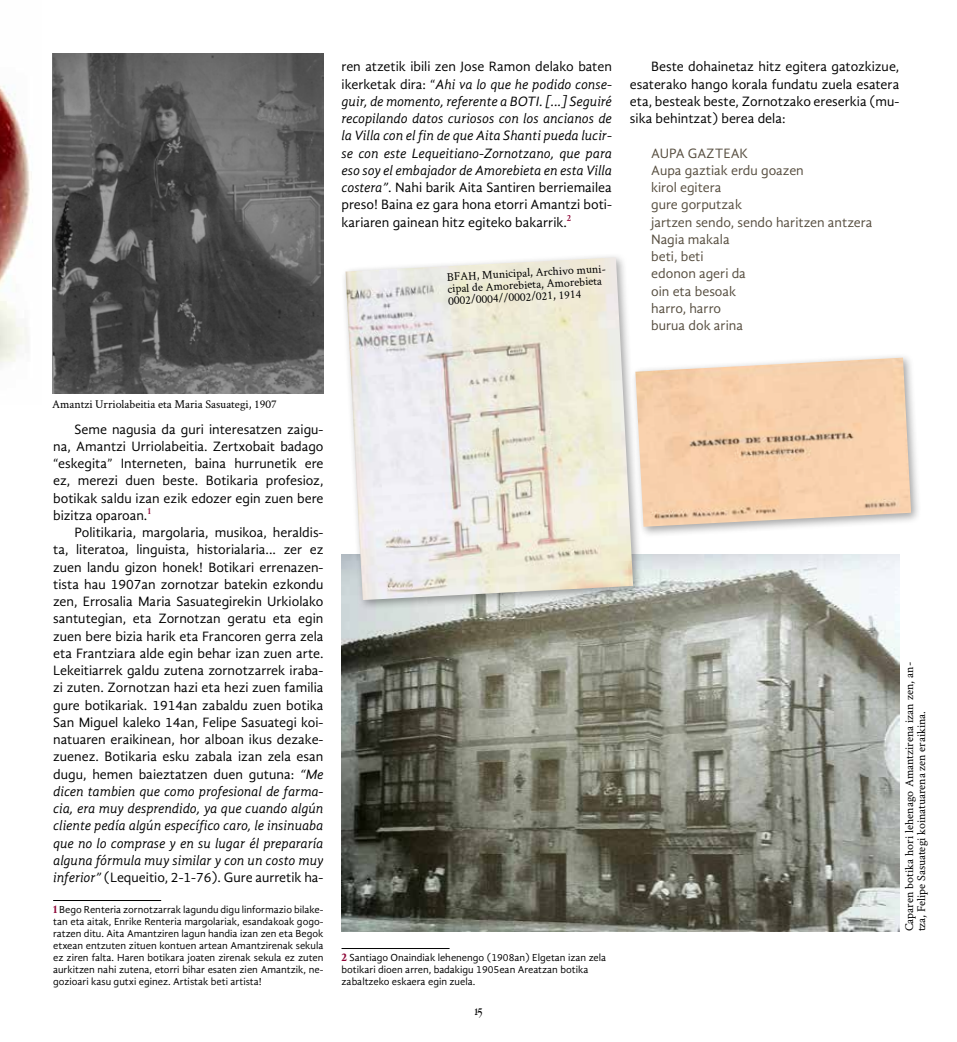
<style>
.page{position:relative;width:957px;height:1042px;background:#fff}
.page>*{position:absolute;margin:0;border:0;box-sizing:border-box;transform-origin:0 0}
.t1{font:15px "Kingthings Calligraphica Light";color:#000}
.t2{font:13.95px/17.2px "Gandhi Sans";color:#000;text-align:justify}
.t3{font:italic 13.95px/17.2px "Gandhi Sans";color:#000;text-align:justify}
.t4{font:13.95px/17.2px "Gandhi Sans";color:#564d3f}
.t5{font:12px/12px "Crimson Text";color:#000}
.t6{font:10.5px/12px "Gandhi Sans";color:#000;text-align:justify}
.s1{font-style:normal}
.s2{font-style:italic}
.s3{font-family:"Crimson Text";font-weight:700;font-size:12px;color:#8d0536}
</style>
<div class="page">
<img style="left:0;top:85px;width:32px;height:280px">
<img style="left:52px;top:53px;width:271px;height:340px">
<img style="left:342px;top:554px;width:558px;height:377px">
<div style="left:341px;top:253px;width:303px;height:358px;background:#000;opacity:.35"></div>
<img style="left:345px;top:257px;width:288px;height:343px">
<div style="left:630px;top:353px;width:292px;height:185px;background:#000;opacity:.35"></div>
<img style="left:635px;top:358px;width:276px;height:169px">
<hr style="left:53px;top:900px;width:108px;height:1px;background:#000">
<hr style="left:341px;top:948px;width:108px;height:1px;background:#000">
<p class="t3" style="left:341px;top:58px;width:272px"><span class="s1">ren atzetik ibili zen Jose Ramon delako baten ikerketak dira: “</span>Ahi va lo que he podido conse&shy;guir, de momento, referente a BOTI. [...] Seguiré recopilando datos curiosos con los ancianos de la Villa con el fin de que Aita Shanti pueda lucir&shy;se con este Lequeitiano-Zornotzano, que para eso soy el embajador de Amorebieta en esta Villa costera”<span class="s1">. Nahi barik Aita Santiren berriemailea preso! Baina ez gara hona etorri Amantzi boti&shy;kariaren gainean hitz egiteko bakarrik.</span><sup>2</sup></p>
<p class="t5" style="left:447px;top:270px;width:162px;rotate:-3deg">BFAH, Municipal, Archivo muni&shy;cipal de Amorebieta, Amorebieta<br>0002/0004//0002/021, 1914</p>
<p class="t2" style="left:630px;top:58px;width:271px;text-indent:21px">Beste dohainetaz hitz egitera gatozkizue, esaterako hango korala fundatu zuela esatera eta, besteak beste, Zornotzako ereserkia (mu&shy;sika behintzat) berea dela:</p>
<p class="t4" style="left:651px;top:144px;width:223px">AUPA GAZTEAK<br>Aupa gaztiak erdu goazen<br>kirol egitera<br>gure gorputzak<br>jartzen sendo, sendo haritzen antzera<br>Nagia makala<br>beti, beti<br>edonon ageri da<br>oin eta besoak<br>harro, harro<br>burua dok arina</p>
<p class="t5" style="left:52px;top:398px;width:226px">Amantzi Urriolabeitia eta Maria Sasuategi, 1907</p>
<p class="t2" style="left:53px;top:420px;width:272px;text-indent:21px">Seme nagusia da guri interesatzen zaigu&shy;na, Amantzi Urriolabeitia. Zertxobait badago “eskegita” Interneten, baina hurrunetik ere ez, merezi duen beste. Botikaria profesioz, botikak saldu izan ezik edozer egin zuen bere bizitza oparoan.<sup>1</sup></p>
<p class="t2" style="left:53px;top:524px;width:272px;text-indent:21px">Politikaria, margolaria, musikoa, heraldis&shy;ta, literatoa, linguista, historialaria... zer ez zuen landu gizon honek! Botikari errenazen&shy;tista hau 1907an zornotzar batekin ezkondu zen, Errosalia Maria Sasuategirekin Urkiolako santutegian, eta Zornotzan geratu eta egin zuen bere bizia harik eta Francoren gerra zela eta Frantziara alde egin behar izan zuen arte.<br>Lekeitiarrek galdu zutena zornotzarrek iraba&shy;zi zuten. Zornotzan hazi eta hezi zuen familia gure botikariak. 1914an zabaldu zuen botika San Miguel kaleko 14an, Felipe Sasuategi koi&shy;natuaren eraikinean, hor alboan ikus dezake&shy;zuenez. Botikaria esku zabala izan zela esan dugu, hemen baieztatzen duen gutuna: <span class="s2">“Me dicen tambien que como profesional de farma&shy;cia, era muy desprendido, ya que cuando algún cliente pedía algún específico caro, le insinuaba que no lo comprase y en su lugar él prepararía alguna fórmula muy similar y con un costo muy inferior”</span> (Lequeitio, 2-1-76). Gure aurretik ha-</p>
<p class="t6" style="left:53px;top:904px;width:272px"><span class="s3">1</span> Bego Renteria zornotzarrak lagundu digu linformazio bilake&shy;tan eta aitak, Enrike Renteria margolariak, esandakoak gogo&shy;ratzen ditu. Aita Amantziren lagun handia izan zen eta Begok etxean entzuten zituen kontuen artean Amantzirenak sekula ez ziren falta. Haren botikara joaten zirenak sekula ez zuten aurkitzen nahi zutena, etorri bihar esaten zien Amantzik, ne&shy;gozioari kasu gutxi eginez. Artistak beti artista!</p>
<p class="t6" style="left:341px;top:952px;width:266px;text-align:left"><span class="s3">2</span> Santiago Onaindiak lehenengo (1908an) Elgetan izan zela botikari dioen arren, badakigu 1905ean Areatzan botika zabaltzeko eskaera egin zuela.</p>
<p class="t1" style="left:475px;top:1002px;width:9px">15</p>
<p class="t5" style="left:903px;top:931px;width:271px;rotate:-90deg">Caparen botika hori lehenago Amantzirena izan zen, an&shy;tza, Felipe Sasuategi koinatuarena zen eraikina.</p>
</div>
